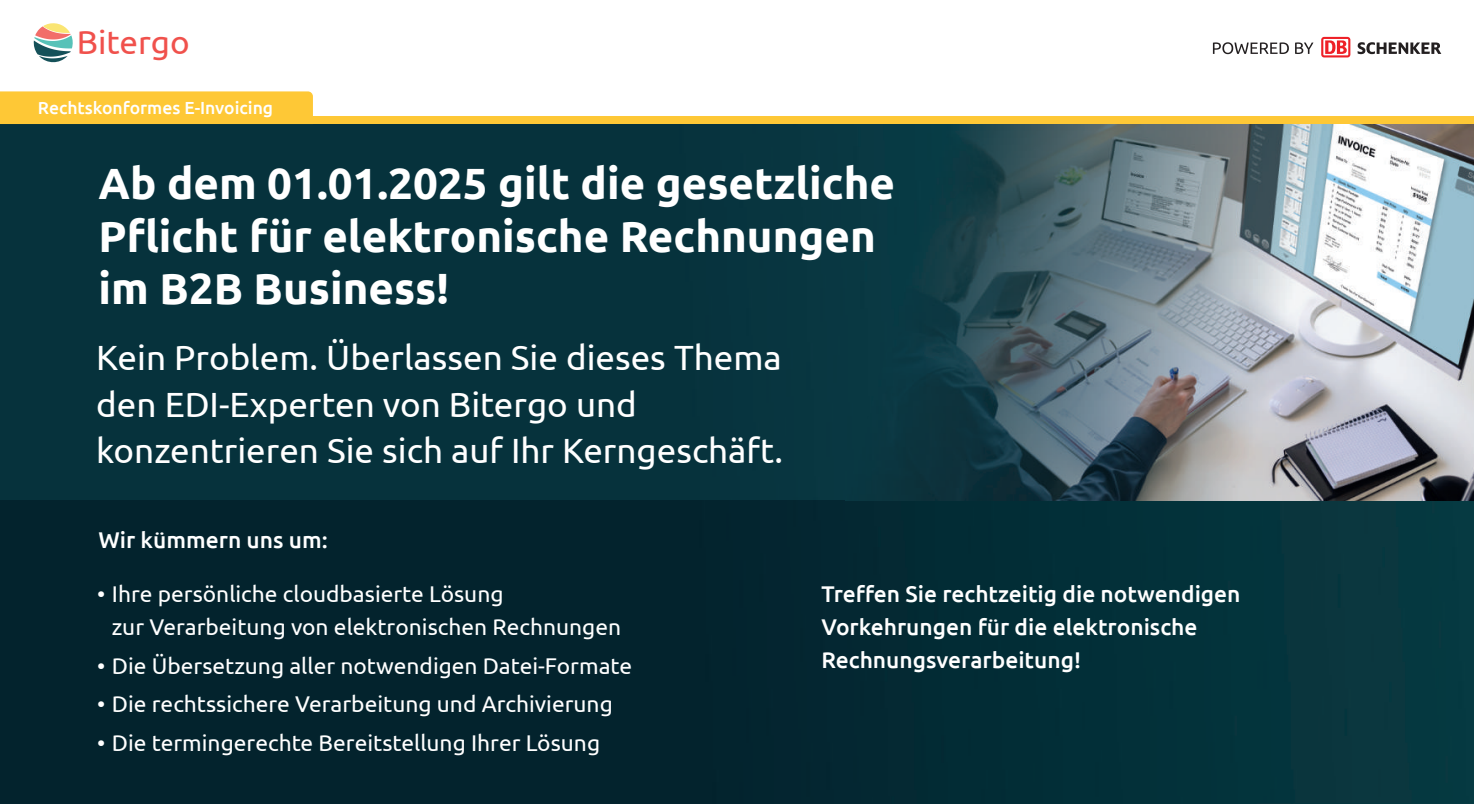
<style>
.page{position:relative;width:1474px;height:804px;background:#fff}
.page>*{position:absolute;margin:0;border:0;box-sizing:border-box;transform-origin:0 0}
.t1{font:700 43.75px/52.5px "Ubuntu";color:#fff}
.t2{font:35px/46.6px "Ubuntu";color:#fff}
.t3{font:33.25px "Ubuntu";color:#f0514c}
.t4{font:22.75px/33.2px "Ubuntu";color:#fff}
.t5{font:500 22.75px/33.2px "Ubuntu";color:#fff}
.t6{font:500 17.5px "Ubuntu";color:#fff}
</style>
<div class="page">
<div style="left:0;top:124px;width:845px;height:376px;background:#06323c"></div>
<img style="left:0;top:500px;width:1473px;height:304px">
<img style="left:845px;top:124px;width:628px;height:376px">
<div style="left:0;top:91px;width:313px;height:25px;background:#fec836"></div>
<div style="left:0;top:116px;width:1473px;height:8px;background:#fec836"></div>
<svg style="left:33px;top:23px;width:40px;height:40px"></svg>
<svg style="left:1212px;top:42px;width:76px;height:12px"></svg>
<svg style="left:1295px;top:42px;width:18px;height:12px"></svg>
<svg style="left:1357px;top:42px;width:84px;height:12px"></svg>
<svg style="left:1321px;top:37px;width:29px;height:20px"></svg>
<h3 class="t3" style="left:77px;top:28px;width:115px">Bitergo</h3>
<p class="t6" style="left:38px;top:100px;width:237px">Rechtskonformes E-Invoicing</p>
<h1 class="t1" style="left:99px;top:160px;width:798px">Ab dem 01.01.2025 gilt die gesetzliche<br>Pflicht für elektronische Rechnungen im B2B Business!</h1>
<h2 class="t2" style="left:96px;top:336px;width:688px">Kein Problem. Überlassen Sie dieses Thema den EDI-Experten von Bitergo und konzentrieren Sie sich auf Ihr Kerngeschäft.</h2>
<p class="t5" style="left:99px;top:525px;width:231px">Wir kümmern uns um:</p>
<p class="t4" style="left:112px;top:578px;width:511px;text-indent:-15px">• Ihre persönliche cloudbasierte Lösung<br>zur Verarbeitung von elektronischen Rechnungen</p>
<p class="t4" style="left:97px;top:650px;width:536px">• Die Übersetzung aller notwendigen Datei-Formate</p>
<p class="t4" style="left:97px;top:689px;width:517px">• Die rechtssichere Verarbeitung und Archivierung</p>
<p class="t4" style="left:97px;top:727px;width:504px">• Die termingerechte Bereitstellung Ihrer Lösung</p>
<p class="t5" style="left:821px;top:578px;width:421px">Treffen Sie rechtzeitig die notwendigen<br>Vorkehrungen für die elektronische<br>Rechnungsverarbeitung!</p>
</div>
